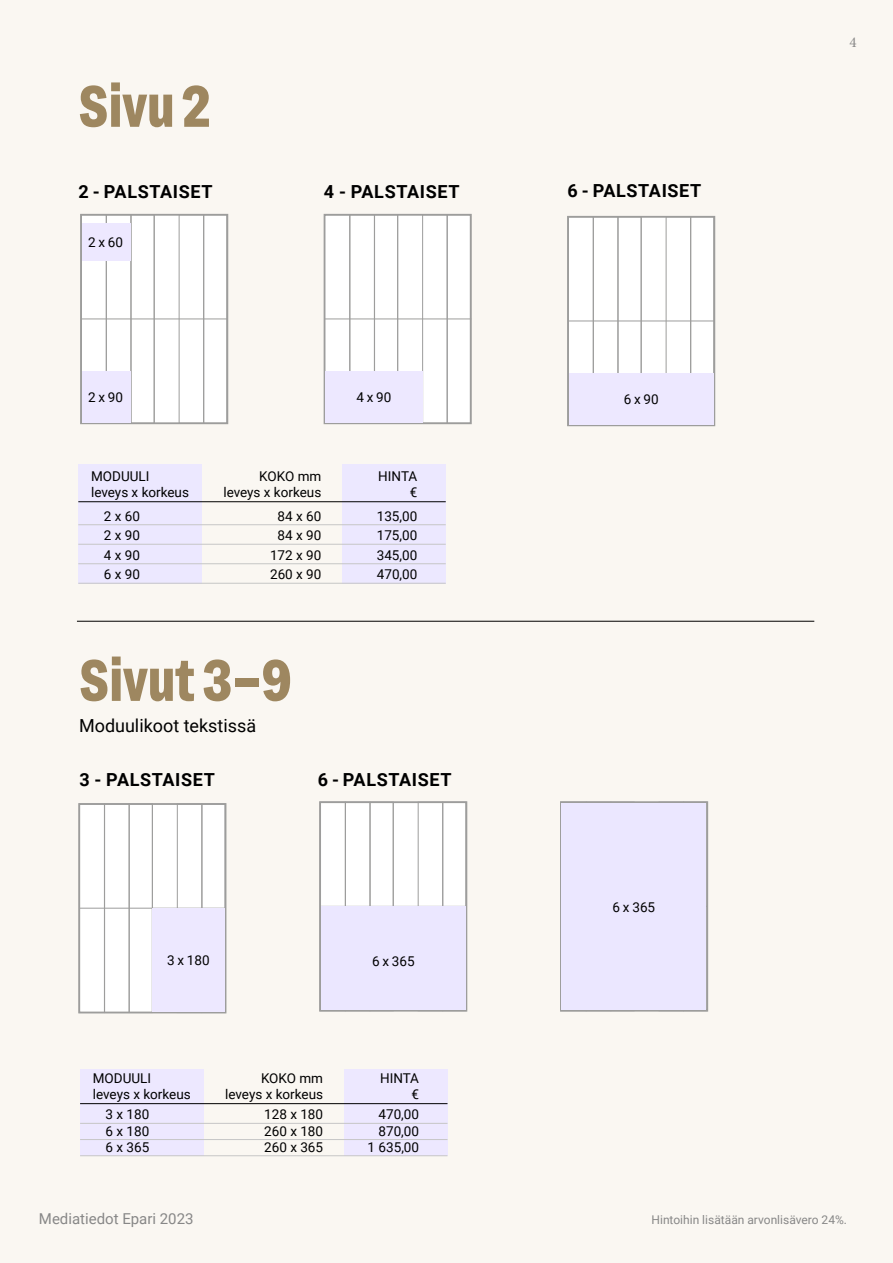
<style>
.page{position:relative;width:893px;height:1263px;background:#faf7f2}
.page>*{position:absolute;margin:0;border:0;box-sizing:border-box;transform-origin:0 0}
.t1{font:700 58.5px "Grtsk Zetta";color:#9e8760}
.t2{font:700 18px "Roboto";letter-spacing:.035em;color:#000}
.t3{font:18px "Roboto";color:#000}
.t4{font:15px "Roboto";color:#878787}
.t5{font:15px "Minion Pro";color:#878787}
.t6{font:13.5px "Roboto";color:#000}
.t7{font:12px "Roboto";color:#878787}
</style>
<div class="page">
<div style="left:319px;top:801px;width:148px;height:210px;background:#fff;border:2px solid #9d9d9c"></div>
<div style="left:320px;top:802px;width:25px;height:209px;border:1px solid #9d9d9c"></div>
<div style="left:345px;top:802px;width:25px;height:209px;border:1px solid #9d9d9c"></div>
<div style="left:370px;top:802px;width:23px;height:209px;border:1px solid #9d9d9c"></div>
<hr style="left:320px;top:906px;width:147px;height:1px;background:#9d9d9c">
<hr style="left:393px;top:802px;width:1px;height:209px;background:#9d9d9c">
<div style="left:418px;top:802px;width:25px;height:209px;border:1px solid #9d9d9c"></div>
<div style="left:443px;top:802px;width:23px;height:209px;border:1px solid #9d9d9c"></div>
<div style="left:561px;top:802px;width:25px;height:209px;border:1px solid #9d9d9c"></div>
<hr style="left:561px;top:906px;width:147px;height:1px;background:#9d9d9c">
<hr style="left:634px;top:802px;width:1px;height:209px;background:#9d9d9c">
<div style="left:684px;top:802px;width:23px;height:209px;border:1px solid #9d9d9c"></div>
<div style="left:321px;top:906px;width:145px;height:104px;background:#ebe7ff"></div>
<div style="left:562px;top:803px;width:144px;height:207px;background:#ebe7ff"></div>
<div style="left:80px;top:1069px;width:124px;height:87px;background:#ede8ff"></div>
<div style="left:344px;top:1069px;width:103px;height:87px;background:#ede8ff"></div>
<hr style="left:80px;top:1103px;width:367px;height:1px;background:#000">
<hr style="left:80px;top:1123px;width:367px;height:1px;background:#c6c6c6">
<hr style="left:80px;top:1139px;width:367px;height:1px;background:#c6c6c6">
<hr style="left:80px;top:1155px;width:367px;height:1px;background:#c6c6c6">
<div style="left:78px;top:803px;width:148px;height:210px;background:#fff;border:2px solid #9d9d9c"></div>
<div style="left:79px;top:804px;width:26px;height:209px;border:1px solid #9d9d9c"></div>
<div style="left:105px;top:804px;width:24px;height:209px;border:1px solid #9d9d9c"></div>
<div style="left:129px;top:804px;width:23px;height:209px;border:1px solid #9d9d9c"></div>
<hr style="left:79px;top:908px;width:147px;height:1px;background:#9d9d9c">
<hr style="left:152px;top:804px;width:1px;height:209px;background:#9d9d9c">
<div style="left:177px;top:804px;width:25px;height:209px;border:1px solid #9d9d9c"></div>
<div style="left:202px;top:804px;width:23px;height:209px;border:1px solid #9d9d9c"></div>
<div style="left:152px;top:908px;width:73px;height:103px;background:#ede8ff"></div>
<div style="left:80px;top:214px;width:148px;height:210px;background:#fff;border:2px solid #9d9d9c"></div>
<div style="left:81px;top:215px;width:25px;height:208px;border:1px solid #9d9d9c"></div>
<div style="left:106px;top:215px;width:25px;height:208px;border:1px solid #9d9d9c"></div>
<div style="left:131px;top:215px;width:23px;height:208px;border:1px solid #9d9d9c"></div>
<hr style="left:81px;top:318px;width:147px;height:1px;background:#9d9d9c">
<hr style="left:154px;top:215px;width:1px;height:208px;background:#9d9d9c">
<div style="left:179px;top:215px;width:25px;height:208px;border:1px solid #9d9d9c"></div>
<div style="left:204px;top:215px;width:23px;height:208px;border:1px solid #9d9d9c"></div>
<div style="left:567px;top:216px;width:148px;height:210px;background:#fff;border:2px solid #9d9d9c"></div>
<div style="left:568px;top:217px;width:25px;height:208px;border:1px solid #9d9d9c"></div>
<div style="left:593px;top:217px;width:25px;height:208px;border:1px solid #9d9d9c"></div>
<div style="left:618px;top:217px;width:23px;height:208px;border:1px solid #9d9d9c"></div>
<hr style="left:568px;top:320px;width:147px;height:1px;background:#9d9d9c">
<hr style="left:641px;top:217px;width:1px;height:208px;background:#9d9d9c">
<div style="left:666px;top:217px;width:25px;height:208px;border:1px solid #9d9d9c"></div>
<div style="left:691px;top:217px;width:23px;height:208px;border:1px solid #9d9d9c"></div>
<div style="left:324px;top:214px;width:148px;height:210px;background:#fff;border:2px solid #9d9d9c"></div>
<div style="left:324px;top:215px;width:26px;height:208px;border:1px solid #9d9d9c"></div>
<div style="left:350px;top:215px;width:24px;height:208px;border:1px solid #9d9d9c"></div>
<div style="left:374px;top:215px;width:24px;height:208px;border:1px solid #9d9d9c"></div>
<hr style="left:325px;top:318px;width:146px;height:1px;background:#9d9d9c">
<hr style="left:397px;top:215px;width:1px;height:208px;background:#9d9d9c">
<div style="left:422px;top:215px;width:25px;height:208px;border:1px solid #9d9d9c"></div>
<div style="left:447px;top:215px;width:23px;height:208px;border:1px solid #9d9d9c"></div>
<div style="left:569px;top:373px;width:145px;height:51px;background:#ede8ff"></div>
<div style="left:82px;top:223px;width:49px;height:38px;background:#ede8ff"></div>
<div style="left:82px;top:371px;width:49px;height:52px;background:#ede8ff"></div>
<div style="left:325px;top:371px;width:98px;height:51px;background:#ede8ff"></div>
<div style="left:78px;top:464px;width:124px;height:119px;background:#ece8ff"></div>
<div style="left:342px;top:464px;width:104px;height:119px;background:#ece8ff"></div>
<hr style="left:78px;top:501px;width:368px;height:1px;background:#000">
<hr style="left:78px;top:524px;width:368px;height:1px;background:#c6c6c6">
<hr style="left:78px;top:544px;width:368px;height:1px;background:#c6c6c6">
<hr style="left:78px;top:563px;width:368px;height:1px;background:#c6c6c6">
<hr style="left:78px;top:583px;width:368px;height:1px;background:#c6c6c6">
<hr style="left:77px;top:621px;width:737px;height:1px;background:#000">
<h1 class="t1" style="left:78px;top:70px;width:134px">Sivu 2</h1>
<h2 class="t2" style="left:79px;top:179px;width:135px">2 - PALSTAISET</h2>
<h2 class="t2" style="left:324px;top:179px;width:137px">4 - PALSTAISET</h2>
<h2 class="t2" style="left:567px;top:178px;width:135px">6 - PALSTAISET</h2>
<p class="t6" style="left:88px;top:233px;width:36px">2 x 60</p>
<p class="t6" style="left:88px;top:387px;width:36px">2 x 90</p>
<p class="t6" style="left:357px;top:387px;width:36px">4 x 90</p>
<p class="t6" style="left:624px;top:389px;width:36px">6 x 90</p>
<p class="t6" style="left:91px;top:467px;width:60px">MODUULI</p>
<p class="t6" style="left:259px;top:467px;width:64px">KOKO mm</p>
<p class="t6" style="left:378px;top:467px;width:41px">HINTA</p>
<p class="t6" style="left:91px;top:483px;width:99px">leveys x korkeus</p>
<p class="t6" style="left:223px;top:483px;width:99px">leveys x korkeus</p>
<p class="t6" style="left:410px;top:483px;width:9px">€</p>
<p class="t6" style="left:104px;top:507px;width:38px">2 x 60</p>
<p class="t6" style="left:278px;top:507px;width:45px">84 x 60</p>
<p class="t6" style="left:377px;top:507px;width:42px">135,00</p>
<p class="t6" style="left:104px;top:526px;width:38px">2 x 90</p>
<p class="t6" style="left:278px;top:526px;width:45px">84 x 90</p>
<p class="t6" style="left:377px;top:526px;width:42px">175,00</p>
<p class="t6" style="left:104px;top:546px;width:38px">4 x 90</p>
<p class="t6" style="left:270px;top:546px;width:53px">172 x 90</p>
<p class="t6" style="left:377px;top:546px;width:42px">345,00</p>
<p class="t6" style="left:104px;top:565px;width:38px">6 x 90</p>
<p class="t6" style="left:270px;top:565px;width:53px">260 x 90</p>
<p class="t6" style="left:377px;top:565px;width:42px">470,00</p>
<h1 class="t1" style="left:79px;top:644px;width:215px">Sivut 3–9</h1>
<h2 class="t3" style="left:79px;top:713px;width:179px">Moduulikoot tekstissä</h2>
<h2 class="t2" style="left:79px;top:767px;width:137px">3 - PALSTAISET</h2>
<h2 class="t2" style="left:318px;top:767px;width:135px">6 - PALSTAISET</h2>
<p class="t6" style="left:167px;top:951px;width:44px">3 x 180</p>
<p class="t6" style="left:372px;top:952px;width:44px">6 x 365</p>
<p class="t6" style="left:93px;top:1068px;width:60px">MODUULI</p>
<p class="t6" style="left:261px;top:1068px;width:64px">KOKO mm</p>
<p class="t6" style="left:380px;top:1068px;width:41px">HINTA</p>
<p class="t6" style="left:93px;top:1085px;width:99px">leveys x korkeus</p>
<p class="t6" style="left:225px;top:1085px;width:99px">leveys x korkeus</p>
<p class="t6" style="left:412px;top:1085px;width:9px">€</p>
<p class="t6" style="left:106px;top:1105px;width:45px">3 x 180</p>
<p class="t6" style="left:264px;top:1105px;width:60px">128 x 180</p>
<p class="t6" style="left:379px;top:1105px;width:42px">470,00</p>
<p class="t6" style="left:106px;top:1121px;width:45px">6 x 180</p>
<p class="t6" style="left:264px;top:1121px;width:60px">260 x 180</p>
<p class="t6" style="left:379px;top:1121px;width:42px">870,00</p>
<p class="t6" style="left:106px;top:1137px;width:45px">6 x 365</p>
<p class="t6" style="left:264px;top:1137px;width:60px">260 x 365</p>
<p class="t6" style="left:368px;top:1137px;width:53px">1 635,00</p>
<p class="t6" style="left:613px;top:897px;width:44px">6 x 365</p>
<p class="t5" style="left:850px;top:32px;width:9px">4</p>
<p class="t4" style="left:39px;top:1208px;width:156px">Mediatiedot Epari 2023</p>
<p class="t7" style="left:651px;top:1211px;width:197px">Hintoihin lisätään arvonlisävero 24%.</p>
</div>
